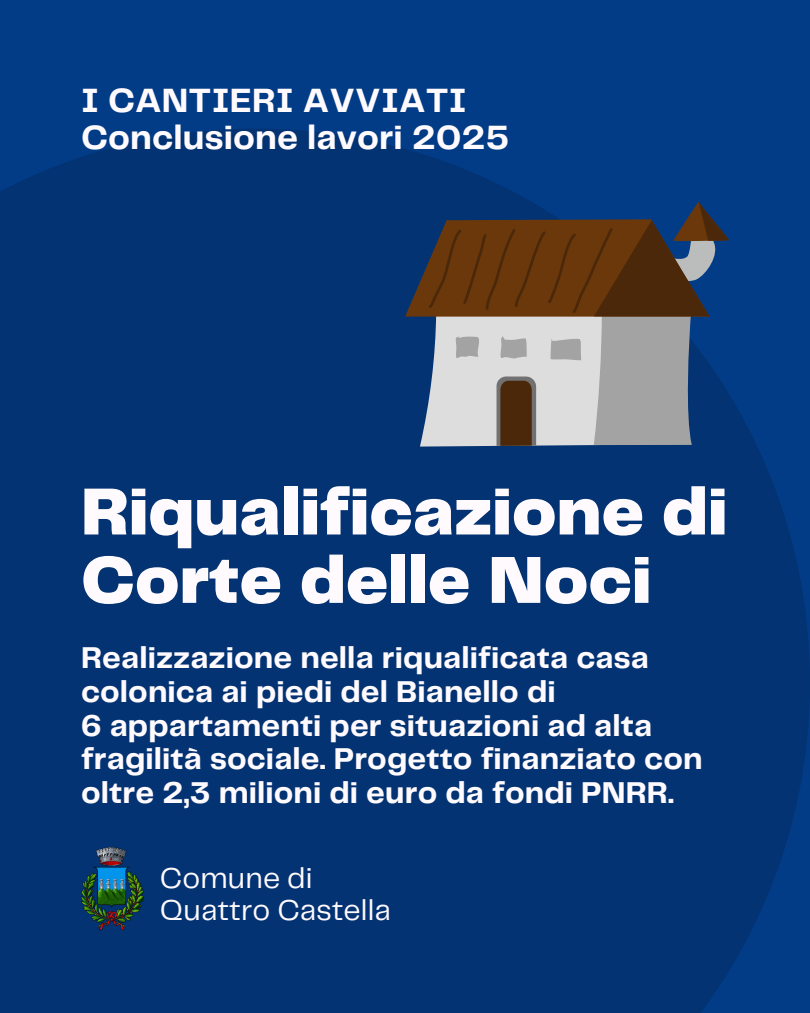
<style>
.page{position:relative;width:810px;height:1013px;background:#fff}
.page>*{position:absolute;margin:0;border:0;box-sizing:border-box;transform-origin:0 0}
.t1{font:900 68.9px/68.3px "Telegraf";color:#fffafd}
.t2{font:700 34.9px "Telegraf";letter-spacing:.005em;color:#fffafd}
.t3{font:700 31.3px/33.8px "Telegraf";letter-spacing:.005em;color:#fffafd}
.t4{font:29.8px "Telegraf";letter-spacing:.005em;color:#fffafd}
</style>
<div class="page">
<div style="left:0;top:0;width:810px;height:1012px;background:#023b86"></div>
<div style="left:0;top:129px;width:810px;height:883px;background:#033372"></div>
<img style="left:81px;top:847px;width:63px;height:83px">
<svg style="left:405px;top:202px;width:324px;height:244px;background:#716e6f"></svg>
<p class="t2" style="left:81px;top:85px;width:387px">I CANTIERI AVVIATI</p>
<p class="t2" style="left:81px;top:122px;width:430px">Conclusione lavori 2025</p>
<p class="t1" style="left:81px;top:481px;width:648px">Riqualificazione di<br>Corte delle Noci</p>
<p class="t3" style="left:81px;top:642px;width:569px">Realizzazione nella riqualificata casa colonica ai piedi del Bianello di</p>
<p class="t3" style="left:81px;top:710px;width:623px">6 appartamenti per situazioni ad alta fragilità sociale. Progetto finanziato con oltre 2,3 milioni di euro da fondi PNRR.</p>
<p class="t4" style="left:160px;top:865px;width:154px">Comune di</p>
<p class="t4" style="left:160px;top:897px;width:232px">Quattro Castella</p>
</div>
